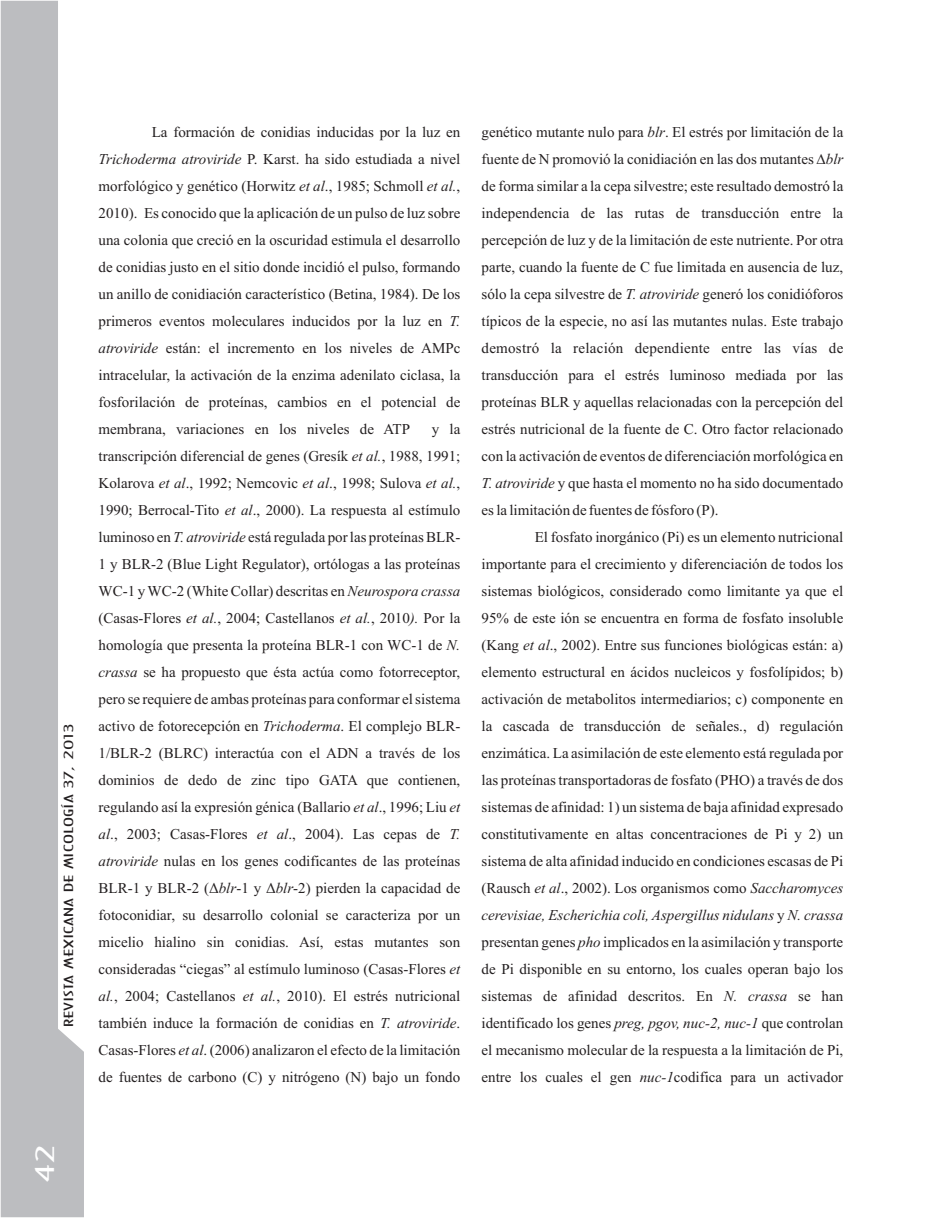
<style>
.page{position:relative;width:942px;height:1218px;background:#fff}
.page>*{position:absolute;margin:0;border:0;box-sizing:border-box;transform-origin:0 0}
.t1{font:24px "Architecture Plain";color:#fff;scale:2 1}
.t2{font:15px/27px "Times New Roman";color:#231f20;text-align:justify}
.t3{font:12px "Architecture Plain";color:#231f20;scale:2 1}
.s1{font-style:italic}
</style>
<div class="page">
<svg style="left:1px;top:1px;width:83px;height:1216px;fill:#bcbdc0"></svg>
<p class="t3" style="left:63px;top:1027px;width:153px;rotate:-90deg">REVISTA MEXICANA DE MICOLOGÍA 37, 2013</p>
<p class="t2" style="left:99px;top:120px;width:363px;text-indent:53px">La formación de conidias inducidas por la luz en <span class="s1">Trichoderma atroviride</span> P. Karst. ha sido estudiada a nivel morfológico y genético (Horwitz <span class="s1">et al</span>., 1985; Schmoll <span class="s1">et al.</span>, 2010). Es conocido que la aplicación de un pulso de luz sobre una colonia que creció en la oscuridad estimula el desarrollo de conidias justo en el sitio donde incidió el pulso, formando un anillo de conidiación característico (Betina, 1984). De los primeros eventos moleculares inducidos por la luz en <span class="s1">T. atroviride</span> están: el incremento en los niveles de AMPc intracelular, la activación de la enzima adenilato ciclasa, la fosforilación de proteínas, cambios en el potencial de membrana, variaciones en los niveles de ATP</p>
<p class="t2" style="left:99px;top:417px;width:363px;text-indent:333px">y la transcripción diferencial de genes (Gresík <span class="s1">et al.</span>, 1988, 1991; Kolarova <span class="s1">et al</span>., 1992; Nemcovic <span class="s1">et al</span>., 1998; Sulova <span class="s1">et al.</span>, 1990; Berrocal-Tito <span class="s1">et al</span>., 2000). La respuesta al estímulo luminoso en <span class="s1">T. atroviride</span> está regulada por las proteínas BLR-1 y BLR-2 (Blue Light Regulator), ortólogas a las proteínas WC-1 y WC-2 (White Collar) descritas en <span class="s1">Neurospora crassa </span>(Casas-Flores <span class="s1">et al.</span>, 2004; Castellanos <span class="s1">et al.</span>, 2010<span class="s1">).</span> Por la homología que presenta la proteína BLR-1 con WC-1 de <span class="s1">N. crassa</span> se ha propuesto que ésta actúa como fotorreceptor, pero se requiere de ambas proteínas para conformar el sistema activo de fotorecepción en <span class="s1">Trichoderma</span>. El complejo BLR-1/BLR-2 (BLRC) interactúa con el ADN a través de los dominios de dedo de zinc tipo GATA que contienen, regulando así la expresión génica (Ballario <span class="s1">et al</span>., 1996; Liu <span class="s1">et al</span>., 2003; Casas-Flores <span class="s1">et al</span>., 2004). Las cepas de <span class="s1">T. atroviride</span> nulas en los genes codificantes de las proteínas BLR-1 y BLR-2 (Ä<span class="s1">blr</span>-1 y Ä<span class="s1">blr</span>-2) pierden la capacidad de fotoconidiar, su desarrollo colonial se caracteriza por un micelio hialino sin conidias. Así, estas mutantes son consideradas “ciegas” al estímulo luminoso (Casas-Flores <span class="s1">et al.</span>, 2004; Castellanos <span class="s1">et al.</span>, 2010). El estrés nutricional también induce la formación de conidias en <span class="s1">T. atroviride</span>.<br>Casas-Flores <span class="s1">et al</span>. (2006) analizaron el efecto de la limitación de fuentes de carbono (C) y nitrógeno (N) bajo un fondo</p>
<p class="t2" style="left:481px;top:120px;width:363px">genético mutante nulo para <span class="s1">blr</span>. El estrés por limitación de la fuente de N promovió la conidiación en las dos mutantes ? <span class="s1">blr </span>de forma similar a la cepa silvestre; este resultado demostró la independencia de las rutas de transducción entre la percepción de luz y de la limitación de este nutriente. Por otra parte, cuando la fuente de C fue limitada en ausencia de luz, sólo la cepa silvestre de <span class="s1">T. atroviride</span> generó los conidióforos típicos de la especie, no así las mutantes nulas. Este trabajo demostró la relación dependiente entre las vías de transducción para el estrés luminoso mediada por las proteínas BLR y aquellas relacionadas con la percepción del estrés nutricional de la fuente de C. Otro factor relacionado con la activación de eventos de diferenciación morfológica en <span class="s1">T. atroviride</span> y que hasta el momento no ha sido documentado es la limitación de fuentes de fósforo (P).</p>
<p class="t2" style="left:481px;top:525px;width:363px;text-indent:53px">El fosfato inorgánico (Pi) es un elemento nutricional importante para el crecimiento y diferenciación de todos los sistemas biológicos, considerado como limitante ya que el 95% de este ión se encuentra en forma de fosfato insoluble (Kang <span class="s1">et al</span>., 2002). Entre sus funciones biológicas están: a) elemento estructural en ácidos nucleicos y fosfolípidos; b) activación de metabolitos intermediarios; c) componente en la cascada de transducción de señales., d) regulación enzimática. La asimilación de este elemento está regulada por las proteínas transportadoras de fosfato (PHO) a través de dos sistemas de afinidad: 1) un sistema de baja afinidad expresado constitutivamente en altas concentraciones de Pi y 2) un sistema de alta afinidad inducido en condiciones escasas de Pi (Rausch <span class="s1">et al</span>., 2002). Los organismos como <span class="s1">Saccharomyces cerevisiae, Escherichia coli, Aspergillus nidulans</span> y <span class="s1">N. crassa </span>presentan genes <span class="s1">pho</span> implicados en la asimilación y transporte de Pi disponible en su entorno, los cuales operan bajo los sistemas de afinidad descritos. En <span class="s1">N. crassa</span> se han identificado los genes <span class="s1">preg, pgov, nuc-2, nuc-1</span> que controlan el mecanismo molecular de la respuesta a la limitación de Pi, entre los cuales el gen <span class="s1">nuc-1</span>codifica para un activador</p>
<h1 class="t1" style="left:34px;top:1183px;width:20px;rotate:-90deg">42</h1>
</div>
